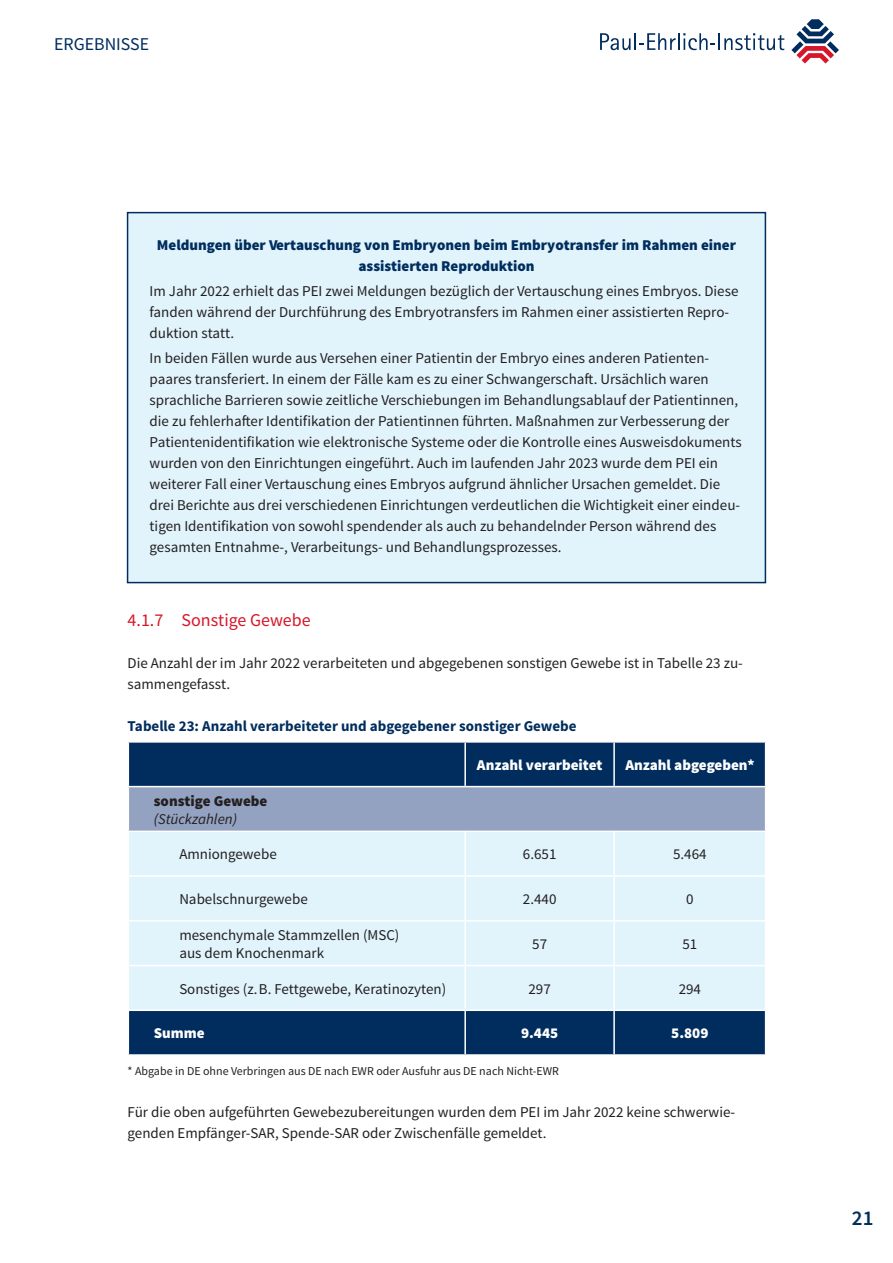
<style>
.page{position:relative;width:893px;height:1263px;background:#fff}
.page>*{position:absolute;margin:0;border:0;box-sizing:border-box;transform-origin:0 0}
.t1{font:600 21px "Source Sans Pro";color:#002d5e}
.t2{font:18px "Source Sans Pro";color:#d71729}
.t3{font:18px "Source Sans Pro";color:#002d5e}
.t4{font:15px/21px "Source Sans Pro";color:#231f20}
.t5{font:900 15px/21px "Source Sans Pro";color:#002d5e;text-align:center}
.t6{font:700 15px "Source Sans Pro";color:#002d5e}
.t7{font:900 15px "Source Sans Pro";color:#fff}
.t8{font:900 15px "Source Sans Pro";color:#231f20}
.t9{font:italic 15px "Source Sans Pro";color:#231f20}
.t10{font:12px "Source Sans Pro";color:#231f20}
</style>
<div class="page">
<svg style="left:791px;top:19px;width:48px;height:45px"></svg>
<svg style="left:600px;top:33px;width:184px;height:17px"></svg>
<div style="left:129px;top:743px;width:636px;height:311px;background:#002d5e"></div>
<div style="left:128px;top:787px;width:638px;height:44px;background:#93a2c1"></div>
<div style="left:129px;top:832px;width:636px;height:177px;background:#e1f4fc"></div>
<hr style="left:464px;top:743px;width:2px;height:43px;background:#fff">
<hr style="left:613px;top:743px;width:2px;height:43px;background:#fff">
<hr style="left:128px;top:786px;width:337px;height:1px;background:#fff">
<hr style="left:128px;top:787px;width:1px;height:43px;background:#fff">
<hr style="left:465px;top:786px;width:149px;height:1px;background:#fff">
<hr style="left:614px;top:786px;width:152px;height:1px;background:#fff">
<hr style="left:765px;top:787px;width:1px;height:43px;background:#fff">
<hr style="left:128px;top:830px;width:337px;height:2px;background:#fff">
<hr style="left:465px;top:830px;width:149px;height:2px;background:#fff">
<hr style="left:464px;top:832px;width:2px;height:43px;background:#fff">
<hr style="left:614px;top:830px;width:152px;height:2px;background:#fff">
<hr style="left:613px;top:832px;width:2px;height:43px;background:#fff">
<hr style="left:128px;top:875px;width:337px;height:2px;background:#fff">
<hr style="left:465px;top:875px;width:149px;height:2px;background:#fff">
<hr style="left:464px;top:877px;width:2px;height:43px;background:#fff">
<hr style="left:614px;top:875px;width:152px;height:2px;background:#fff">
<hr style="left:613px;top:877px;width:2px;height:43px;background:#fff">
<hr style="left:128px;top:920px;width:337px;height:1px;background:#fff">
<hr style="left:465px;top:920px;width:149px;height:1px;background:#fff">
<hr style="left:464px;top:921px;width:2px;height:44px;background:#fff">
<hr style="left:614px;top:920px;width:152px;height:1px;background:#fff">
<hr style="left:613px;top:921px;width:2px;height:44px;background:#fff">
<hr style="left:128px;top:965px;width:337px;height:1px;background:#fff">
<hr style="left:465px;top:965px;width:149px;height:1px;background:#fff">
<hr style="left:464px;top:966px;width:2px;height:43px;background:#fff">
<hr style="left:614px;top:965px;width:152px;height:1px;background:#fff">
<hr style="left:613px;top:966px;width:2px;height:43px;background:#fff">
<hr style="left:128px;top:1009px;width:337px;height:2px;background:#fff">
<hr style="left:465px;top:1009px;width:149px;height:2px;background:#fff">
<hr style="left:464px;top:1011px;width:2px;height:43px;background:#fff">
<hr style="left:614px;top:1009px;width:152px;height:2px;background:#fff">
<hr style="left:613px;top:1011px;width:2px;height:43px;background:#fff">
<div style="left:128px;top:213px;width:637px;height:370px;background:#e1f4fc"></div>
<div style="left:127px;top:212px;width:639px;height:371px;border:2px solid #002d5e"></div>
<p class="t3" style="left:54px;top:33px;width:97px">ERGEBNISSE</p>
<p class="t5" style="left:157px;top:235px;width:581px">Meldungen über Vertauschung von Embryonen beim Embryotransfer im Rahmen einer assistierten Reproduktion</p>
<p class="t4" style="left:150px;top:281px;width:590px">Im Jahr 2022 erhielt das PEI zwei Meldungen bezüglich der Vertauschung eines Embryos. Diese fanden während der Durchführung des Embryotransfers im Rahmen einer assistierten Repro&shy;duktion statt.</p>
<p class="t4" style="left:150px;top:348px;width:594px">In beiden Fällen wurde aus Versehen einer Patientin der Embryo eines anderen Patienten&shy;paares transferiert. In einem der Fälle kam es zu einer Schwangerschaft. Ursächlich waren sprachliche Barrieren sowie zeitliche Verschiebungen im Behandlungsablauf der Patientinnen, die zu fehlerhafter Identifikation der Patientinnen führten. Maßnahmen zur Verbesserung der Patientenidentifikation wie elektronische Systeme oder die Kontrolle eines Ausweisdokuments wurden von den Einrichtungen eingeführt. Auch im laufenden Jahr 2023 wurde dem PEI ein weiterer Fall einer Vertauschung eines Embryos aufgrund ähnlicher Ursachen gemeldet. Die drei Berichte aus drei verschiedenen Einrichtungen verdeutlichen die Wichtigkeit einer eindeu&shy;tigen Identifikation von sowohl spendender als auch zu behandelnder Person während des gesamten Entnahme-, Verarbeitungs- und Behandlungsprozesses.</p>
<p class="t2" style="left:128px;top:609px;width:185px">4.1.7 Sonstige Gewebe</p>
<p class="t4" style="left:128px;top:653px;width:617px">Die Anzahl der im Jahr 2022 verarbeiteten und abgegebenen sonstigen Gewebe ist in Tabelle 23 zu&shy;sammengefasst.</p>
<p class="t6" style="left:128px;top:716px;width:451px">Tabelle 23: Anzahl verarbeiteter und abgegebener sonstiger Gewebe</p>
<p class="t7" style="left:477px;top:755px;width:127px">Anzahl verarbeitet</p>
<p class="t7" style="left:625px;top:755px;width:131px">Anzahl abgegeben*</p>
<p class="t8" style="left:154px;top:791px;width:115px">sonstige Gewebe</p>
<p class="t9" style="left:154px;top:809px;width:85px">(Stückzahlen)</p>
<p class="t4" style="left:179px;top:844px;width:99px">Amniongewebe</p>
<p class="t4" style="left:523px;top:844px;width:35px">6.651</p>
<p class="t4" style="left:673px;top:844px;width:35px">5.464</p>
<p class="t4" style="left:179px;top:889px;width:130px">Nabelschnurgewebe</p>
<p class="t4" style="left:523px;top:889px;width:35px">2.440</p>
<p class="t4" style="left:686px;top:889px;width:9px">0</p>
<p class="t4" style="left:179px;top:926px;width:222px;line-height:18px">mesenchymale Stammzellen (MSC) aus dem Knochenmark</p>
<p class="t4" style="left:532px;top:933px;width:16px">57</p>
<p class="t4" style="left:682px;top:933px;width:16px">51</p>
<p class="t4" style="left:179px;top:978px;width:269px">Sonstiges (z.B. Fettgewebe, Keratinozyten)</p>
<p class="t4" style="left:528px;top:978px;width:24px">297</p>
<p class="t4" style="left:679px;top:978px;width:24px">294</p>
<p class="t7" style="left:154px;top:1023px;width:52px">Summe</p>
<p class="t7" style="left:521px;top:1023px;width:39px">9.445</p>
<p class="t7" style="left:671px;top:1023px;width:39px">5.809</p>
<p class="t10" style="left:128px;top:1063px;width:433px">* Abgabe in DE ohne Verbringen aus DE nach EWR oder Ausfuhr aus DE nach Nicht-EWR</p>
<p class="t4" style="left:128px;top:1102px;width:609px">Für die oben aufgeführten Gewebezubereitungen wurden dem PEI im Jahr 2022 keine schwerwie&shy;genden Empfänger-SAR, Spende-SAR oder Zwischenfälle gemeldet.</p>
<h1 class="t1" style="left:852px;top:1204px;width:23px">21</h1>
</div>
